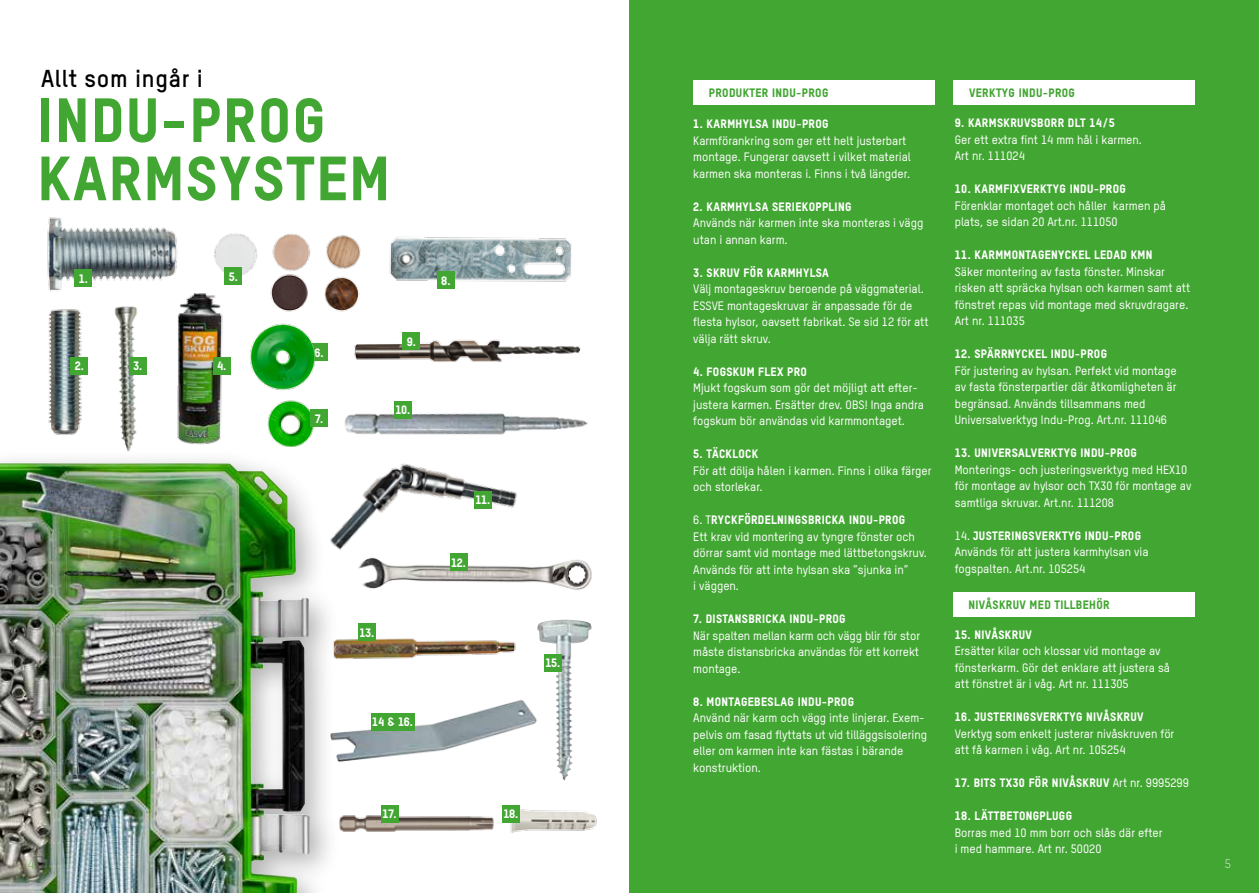
<style>
.page{position:relative;width:1259px;height:893px;background:#fff}
.page>*{position:absolute;margin:0;border:0;box-sizing:border-box;transform-origin:0 0}
.t1{font:800 61.35px/58.2px "TSTAR";letter-spacing:.03em;color:#42a632}
.t2{font:700 24.15px "TSTAR";letter-spacing:.03em;color:#000}
.t3{font:500 12px/16.5px "TSTAR";color:#fff}
.t4{font:800 12px "TSTAR";letter-spacing:.03em;color:#fff}
.t5{font:800 12px "TSTAR";letter-spacing:.03em;color:#42a632}
.t6{font:300 12px "TSTAR";color:#42a632}
.t7{font:300 12px "TSTAR";color:#fff}
.s1{font-weight:800}
.s2{font-weight:500}
</style>
<div class="page">
<div style="left:0;top:448px;width:341px;height:445px;background:#000;opacity:.3"></div>
<img style="left:0;top:463px;width:310px;height:430px">
<img style="left:48px;top:309px;width:40px;height:127px">
<img style="left:214px;top:233px;width:147px;height:48px">
<img style="left:264px;top:269px;width:97px;height:43px">
<img style="left:177px;top:293px;width:53px;height:152px">
<img style="left:110px;top:306px;width:31px;height:151px">
<img style="left:267px;top:400px;width:48px;height:46px">
<img style="left:47px;top:217px;width:135px;height:83px">
<img style="left:389px;top:236px;width:183px;height:50px">
<img style="left:344px;top:406px;width:244px;height:29px">
<img style="left:354px;top:332px;width:227px;height:30px">
<div style="left:75px;top:270px;width:17px;height:17px;background:#42a632"></div>
<div style="left:71px;top:357px;width:17px;height:17px;background:#42a632"></div>
<div style="left:129px;top:357px;width:17px;height:17px;background:#42a632"></div>
<div style="left:213px;top:357px;width:17px;height:17px;background:#42a632"></div>
<div style="left:225px;top:267px;width:17px;height:17px;background:#42a632"></div>
<div style="left:310px;top:344px;width:17px;height:17px;background:#42a632"></div>
<div style="left:310px;top:410px;width:17px;height:17px;background:#42a632"></div>
<div style="left:437px;top:272px;width:17px;height:17px;background:#42a632"></div>
<div style="left:403px;top:333px;width:17px;height:17px;background:#42a632"></div>
<div style="left:394px;top:401px;width:17px;height:17px;background:#42a632"></div>
<img style="left:362px;top:559px;width:230px;height:31px">
<img style="left:316px;top:448px;width:212px;height:121px">
<img style="left:327px;top:610px;width:189px;height:66px">
<img style="left:537px;top:620px;width:29px;height:20px">
<img style="left:320px;top:694px;width:217px;height:78px">
<img style="left:326px;top:801px;width:181px;height:42px">
<div style="left:474px;top:491px;width:17px;height:17px;background:#42a632"></div>
<div style="left:450px;top:553px;width:17px;height:17px;background:#42a632"></div>
<div style="left:358px;top:624px;width:17px;height:17px;background:#42a632"></div>
<div style="left:544px;top:654px;width:17px;height:17px;background:#42a632"></div>
<div style="left:371px;top:713px;width:43px;height:17px;background:#42a632"></div>
<div style="left:381px;top:805px;width:17px;height:17px;background:#42a632"></div>
<div style="left:629px;top:0;width:630px;height:893px;background:#42a632"></div>
<div style="left:953px;top:80px;width:242px;height:24px;background:#fff"></div>
<div style="left:952px;top:592px;width:242px;height:25px;background:#fff"></div>
<div style="left:693px;top:80px;width:242px;height:24px;background:#fff"></div>
<img style="left:250px;top:323px;width:69px;height:68px">
<img style="left:508px;top:805px;width:89px;height:28px">
<div style="left:502px;top:805px;width:17px;height:17px;background:#42a632"></div>
<h2 class="t2" style="left:41px;top:63px;width:163px">Allt som ingår i</h2>
<h1 class="t1" style="left:38px;top:90px;width:354px">INDU-PROG<br>KARMSYSTEM</h1>
<p class="t4" style="left:79px;top:271px;width:11px">1.</p>
<p class="t4" style="left:229px;top:269px;width:11px">5.</p>
<p class="t4" style="left:75px;top:358px;width:11px">2.</p>
<p class="t4" style="left:133px;top:358px;width:11px">3.</p>
<p class="t4" style="left:217px;top:358px;width:11px">4.</p>
<p class="t4" style="left:314px;top:345px;width:11px">6.</p>
<p class="t4" style="left:315px;top:411px;width:10px">7.</p>
<p class="t4" style="left:407px;top:334px;width:11px">9.</p>
<p class="t4" style="left:395px;top:403px;width:16px">10.</p>
<p class="t4" style="left:441px;top:273px;width:11px">8.</p>
<p class="t4" style="left:359px;top:625px;width:16px">13.</p>
<p class="t4" style="left:475px;top:493px;width:16px">11.</p>
<p class="t4" style="left:451px;top:555px;width:16px">12.</p>
<p class="t4" style="left:372px;top:715px;width:42px">14 &amp; 16.</p>
<p class="t4" style="left:545px;top:655px;width:16px">15.</p>
<p class="t4" style="left:382px;top:807px;width:16px">17.</p>
<p class="t4" style="left:503px;top:807px;width:16px">18.</p>
<p class="t5" style="left:709px;top:85px;width:121px">PRODUKTER INDU-PROG</p>
<p class="t4" style="left:693px;top:117px;width:137px">1. KARMHYLSA INDU-PROG</p>
<p class="t3" style="left:693px;top:132px;width:219px">Karmförankring som ger ett helt justerbart montage. Fungerar oavsett i vilket material karmen ska monteras i. Finns i två längder.</p>
<p class="t4" style="left:693px;top:199px;width:160px">2. KARMHYLSA SERIEKOPPLING</p>
<p class="t3" style="left:693px;top:215px;width:231px">Används när karmen inte ska monteras i vägg utan i annan karm.</p>
<p class="t4" style="left:693px;top:265px;width:137px">3. SKRUV FÖR KARMHYLSA</p>
<p class="t3" style="left:693px;top:281px;width:237px">Välj montageskruv beroende på väggmaterial.<br>ESSVE montageskruvar är anpassade för de flesta hylsor, oavsett fabrikat. Se sid 12 för att välja rätt skruv.</p>
<p class="t4" style="left:693px;top:364px;width:115px">4. FOGSKUM FLEX PRO</p>
<p class="t3" style="left:693px;top:380px;width:232px">Mjukt fogskum som gör det möjligt att efter&shy;justera karmen. Ersätter drev. OBS! Inga andra fogskum bör användas vid karmmontaget.</p>
<p class="t4" style="left:693px;top:447px;width:67px">5. TÄCKLOCK</p>
<p class="t3" style="left:693px;top:462px;width:240px">För att dölja hålen i karmen. Finns i olika färger och storlekar.</p>
<p class="t3" style="left:693px;top:512px;width:235px">6. T<span class="s1">RYCKFÖRDELNINGSBRICKA INDU-PROG<br></span>Ett krav vid montering av tyngre fönster och dörrar samt vid montage med lättbetongskruv.<br>Används för att inte hylsan ska ”sjunka in”<br>i väggen.</p>
<p class="t4" style="left:693px;top:612px;width:154px">7. DISTANSBRICKA INDU-PROG</p>
<p class="t3" style="left:693px;top:627px;width:228px;text-align:justify">När spalten mellan karm och vägg blir för stor måste distansbricka användas för ett korrekt montage.</p>
<p class="t4" style="left:693px;top:694px;width:162px">8. MONTAGEBESLAG INDU-PROG</p>
<p class="t3" style="left:693px;top:710px;width:235px">Använd när karm och vägg inte linjerar. Exem&shy;pelvis om fasad flyttats ut vid tilläggsisolering eller om karmen inte kan fästas i bärande konstruktion.</p>
<p class="t5" style="left:969px;top:85px;width:107px">VERKTYG INDU-PROG</p>
<p class="t4" style="left:954px;top:116px;width:161px">9. KARMSKRUVSBORR DLT 14/5</p>
<p class="t3" style="left:954px;top:131px;width:189px">Ger ett extra fint 14 mm hål i karmen.<br>Art nr. 111024</p>
<p class="t4" style="left:954px;top:182px;width:173px">10. KARMFIXVERKTYG INDU-PROG</p>
<p class="t3" style="left:954px;top:197px;width:213px">Förenklar montaget och håller karmen på plats, se sidan 20 Art.nr. 111050</p>
<p class="t4" style="left:954px;top:248px;width:199px">11. KARMMONTAGENYCKEL LEDAD KMN</p>
<p class="t3" style="left:954px;top:263px;width:237px">Säker montering av fasta fönster. Minskar risken att spräcka hylsan och karmen samt att fönstret repas vid montage med skruvdragare.<br>Art nr. 111035</p>
<p class="t4" style="left:954px;top:347px;width:154px">12. SPÄRRNYCKEL INDU-PROG</p>
<p class="t3" style="left:954px;top:362px;width:223px">För justering av hylsan. Perfekt vid montage av fasta fönsterpartier där åtkomligheten är begränsad. Används tillsammans med Universalverktyg Indu-Prog. Art.nr. 111046</p>
<p class="t4" style="left:954px;top:446px;width:184px">13. UNIVERSALVERKTYG INDU-PROG</p>
<p class="t3" style="left:954px;top:461px;width:238px">Monterings- och justeringsverktyg med HEX10 för montage av hylsor och TX30 för montage av samtliga skruvar. Art.nr. 111208</p>
<p class="t3" style="left:954px;top:527px;width:195px">14. <span class="s1">JUSTERINGSVERKTYG INDU-PROG<br></span>Används för att justera karmhylsan via fogspalten. Art.nr. 105254</p>
<p class="t5" style="left:968px;top:597px;width:143px">NIVÅSKRUV MED TILLBEHÖR</p>
<p class="t4" style="left:954px;top:627px;width:79px">15. NIVÅSKRUV</p>
<p class="t3" style="left:954px;top:643px;width:217px">Ersätter kilar och klossar vid montage av fönsterkarm. Gör det enklare att justera så att fönstret är i våg. Art nr. 111305</p>
<p class="t4" style="left:954px;top:710px;width:190px">16. JUSTERINGSVERKTYG NIVÅSKRUV</p>
<p class="t3" style="left:954px;top:725px;width:221px">Verktyg som enkelt justerar nivåskruven för att få karmen i våg. Art nr. 105254</p>
<p class="t4" style="left:954px;top:776px;width:236px">17. BITS TX30 FÖR NIVÅSKRUV <span class="s2">Art nr. 9995299</span></p>
<p class="t4" style="left:954px;top:809px;width:119px">18. LÄTTBETONGPLUGG</p>
<p class="t3" style="left:954px;top:824px;width:209px">Borras med 10 mm borr och slås där efter i med hammare. Art nr. 50020</p>
<p class="t6" style="left:28px;top:857px;width:8px">4</p>
<p class="t7" style="left:1225px;top:857px;width:8px">5</p>
</div>
